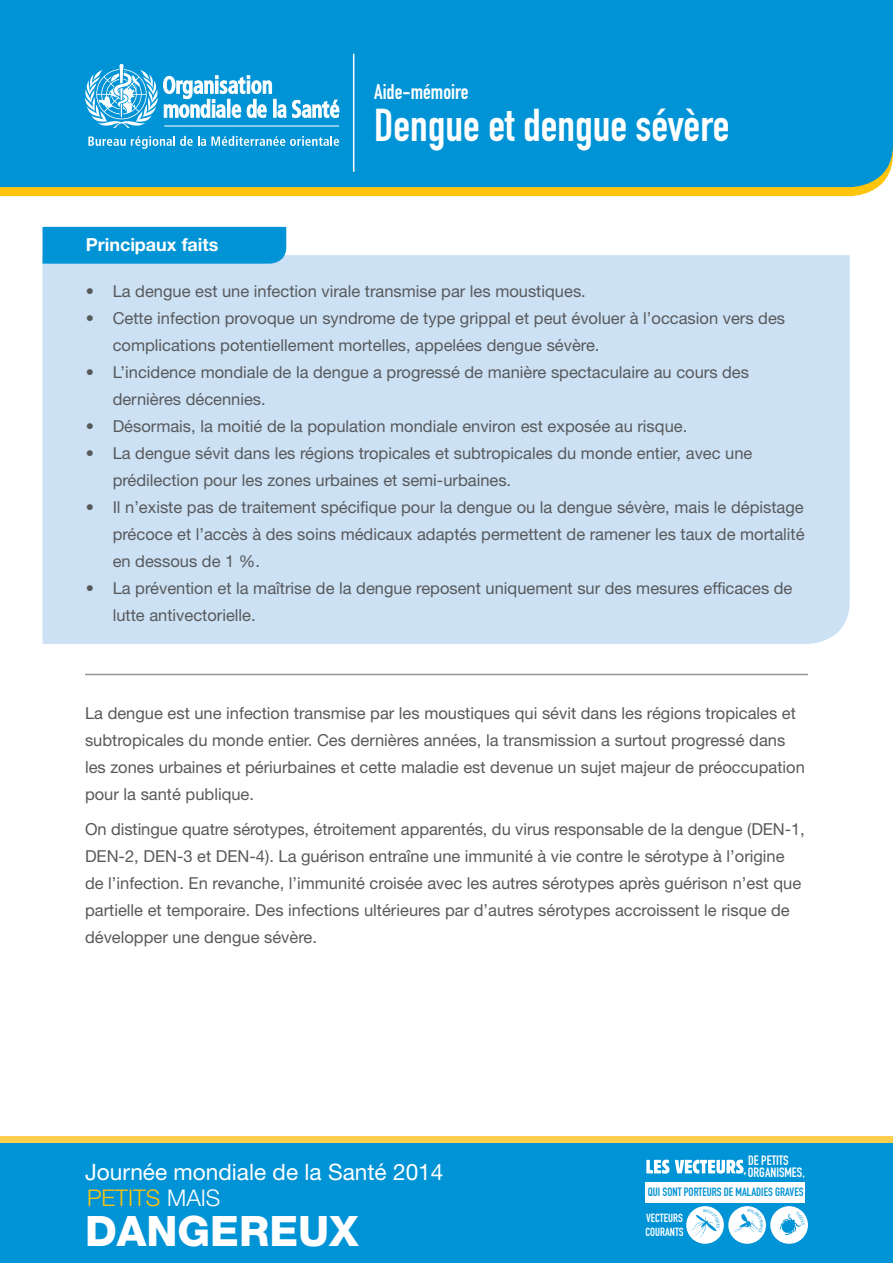
<style>
.page{position:relative;width:893px;height:1263px;background:#fff}
.page>*{position:absolute;margin:0;border:0;box-sizing:border-box;transform-origin:0 0}
.t1{font:45.45px "DIN Engschrift Std";color:#fff}
.t2{font:800 42px "Helvetica Neue LT Std";color:#fff}
.t3{font:300 22.95px "Helvetica Neue LT Std";color:#ffc40c}
.t4{font:22.65px "Helvetica Neue LT Std";color:#fff}
.t5{font:21px "DIN Engschrift Std";color:#fff}
.t6{font:700 18px "Helvetica Neue LT Std";color:#fff}
.t7{font:16.5px/27px "Helvetica Neue LT Std";color:#58595b}
.t8{font:16.5px "DIN Engschrift Std";color:#fff}
.t9{font:13.35px "DIN Engschrift Std";color:#fff}
.t10{font:11.85px "DIN Engschrift Std";color:#0093d5}
.t11{font:11.7px/14.1px "DIN Engschrift Std";color:#fff}
.s1{color:#fff}
</style>
<div class="page">
<svg style="left:0;top:187px;width:878px;height:9px;background:#fbc310"></svg>
<div style="left:0;top:0;width:893px;height:187px;background:#0093d5"></div>
<hr style="left:353px;top:54px;width:1px;height:118px;background:#fff">
<div style="left:0;top:1136px;width:893px;height:120px;background:#ffce4e"></div>
<div style="left:0;top:1143px;width:893px;height:120px;background:#0093d5"></div>
<svg style="left:84px;top:64px;width:202px;height:64px"></svg>
<svg style="left:292px;top:99px;width:47px;height:19px"></svg>
<hr style="left:164px;top:125px;width:175px;height:2px;background:#fff">
<svg style="left:88px;top:136px;width:251px;height:13px;background:#44afe0"></svg>
<div style="left:646px;top:1182px;width:159px;height:21px;background:#fff"></div>
<div style="left:686px;top:1206px;width:38px;height:38px;background:#fff;border-radius:50%"></div>
<div style="left:770px;top:1206px;width:38px;height:38px;background:#fff;border-radius:50%"></div>
<div style="left:728px;top:1206px;width:38px;height:38px;background:#fff;border-radius:50%"></div>
<svg style="left:646px;top:1160px;width:98px;height:13px"></svg>
<div style="left:43px;top:255px;width:807px;height:389px;background:#cce1f4"></div>
<div style="left:43px;top:227px;width:243px;height:37px;background:#0093d5"></div>
<hr style="left:85px;top:674px;width:723px;height:1px;background:#939598">
<svg style="left:780px;top:1211px;width:25px;height:24px"></svg>
<svg style="left:734px;top:1209px;width:29px;height:24px"></svg>
<svg style="left:690px;top:1209px;width:30px;height:29px"></svg>
<p class="t5" style="left:374px;top:79px;width:96px">Aide-mémoire</p>
<p class="t6" style="left:86px;top:233px;width:134px">Principaux faits</p>
<h1 class="t1" style="left:374px;top:99px;width:357px">Dengue et dengue sévère</h1>
<p class="t7" style="left:86px;top:277px;width:10px">•</p>
<p class="t7" style="left:86px;top:304px;width:10px">•</p>
<p class="t7" style="left:86px;top:358px;width:10px">•</p>
<p class="t7" style="left:86px;top:412px;width:10px">•</p>
<p class="t7" style="left:86px;top:439px;width:10px">•</p>
<p class="t7" style="left:86px;top:493px;width:10px">•</p>
<p class="t7" style="left:86px;top:574px;width:10px">•</p>
<p class="t7" style="left:113px;top:277px;width:475px">La dengue est une infection virale transmise par les moustiques.</p>
<p class="t7" style="left:113px;top:304px;width:674px">Cette infection provoque un syndrome de type grippal et peut évoluer à ’l occasion vers des</p>
<p class="t7" style="left:113px;top:331px;width:638px">complications potentiellement mortelles, appelées dengue sévère.<br>’L incidence mondiale de la dengue a progressé de manière spectaculaire au cours des</p>
<p class="t7" style="left:113px;top:385px;width:576px">dernières décennies.<br>Désormais, la moitié de la population mondiale environ est exposée au risque.</p>
<p class="t7" style="left:113px;top:439px;width:641px">La dengue sévit dans les régions tropicales et subtropicales du monde entier, avec une</p>
<p class="t7" style="left:113px;top:466px;width:693px">prédilection pour les zones urbaines et semi-urbaines.<br>Il ’n existe pas de traitement spécifique pour la dengue ou la dengue sévère, mais le dépistage</p>
<p class="t7" style="left:113px;top:520px;width:693px">précoce et ’l accès à des soins médicaux adaptés permettent de ramener les taux de mortalité en dessous de 1 %.<br>La prévention et la maîtrise de la dengue reposent uniquement sur des mesures efficaces de</p>
<p class="t7" style="left:113px;top:601px;width:145px">lutte antivectorielle.</p>
<p class="t7" style="left:85px;top:699px;width:721px">La dengue est une infection transmise par les moustiques qui sévit dans les régions tropicales et subtropicales du monde entier. Ces dernières années, la transmission a surtout progressé dans les zones urbaines et périurbaines et cette maladie est devenue un sujet majeur de préoccupation pour la santé publique.</p>
<p class="t7" style="left:85px;top:815px;width:721px">On distingue quatre sérotypes, étroitement apparentés, du virus responsable de la dengue (DEN-1, DEN-2, DEN-3 et DEN-4 .) La guérison entraîne une immunité à vie contre le sérotype à ’l origine de ’l infection. En revanche ’l, immunité croisée avec les autres sérotypes après guérison ’n est que partielle et temporaire. Des infections ultérieures par ’d autres sérotypes accroissent le risque de développer une dengue sévère.</p>
<h3 class="t4" style="left:85px;top:1158px;width:360px">Journée mondiale de la Santé 2014</h3>
<h2 class="t2" style="left:85px;top:1206px;width:275px">DANGEREUX</h2>
<h3 class="t3" style="left:87px;top:1184px;width:135px">PETITS <span class="s1">MAIS</span></h3>
<p class="t9" style="left:748px;top:1152px;width:42px">DE PETITS</p>
<p class="t10" style="left:648px;top:1185px;width:157px">QUI SONT PORTEURS DE MALADIES GRAVES</p>
<p class="t11" style="left:645px;top:1211px;width:40px">VECTEURS<br>COURANTS</p>
<p class="t9" style="left:748px;top:1164px;width:58px">ORGANISMES,</p>
<p class="t8" style="left:743px;top:1158px;width:5px">,</p>
</div>
